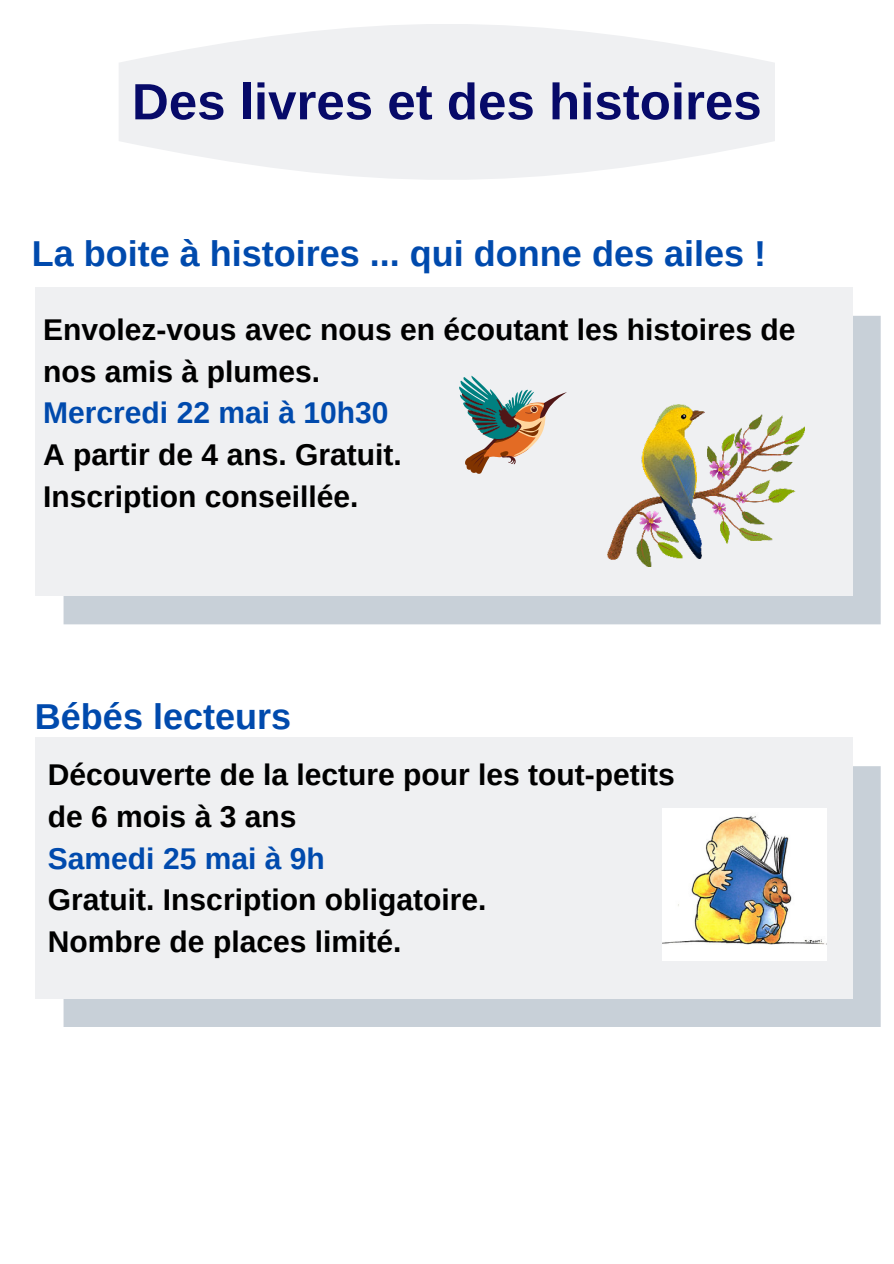
<style>
.page{position:relative;width:894px;height:1264px;background:#fff}
.page>*{position:absolute;margin:0;border:0;box-sizing:border-box;transform-origin:0 0}
.t1{font:700 51px "Arimo";color:#070a69}
.t2{font:700 36px "Arimo";color:#004aad}
.t3{font:700 30px/41.7px "Arimo";color:#000}
.t4{font:700 30px "Arimo";color:#004aad}
</style>
<div class="page">
<svg style="left:119px;top:24px;width:655px;height:156px;fill:#eff0f2"></svg>
<div style="left:64px;top:316px;width:816px;height:308px;background:#c8d0d8"></div>
<div style="left:35px;top:287px;width:816px;height:308px;background:#eff0f2"></div>
<div style="left:64px;top:766px;width:816px;height:261px;background:#c8d0d8"></div>
<div style="left:35px;top:737px;width:816px;height:261px;background:#eff0f2"></div>
<img style="left:662px;top:808px;width:164px;height:152px">
<img style="left:607px;top:404px;width:197px;height:162px">
<svg style="left:459px;top:375px;width:108px;height:99px"></svg>
<h1 class="t1" style="left:132px;top:67px;width:631px">Des livres et des histoires</h1>
<p class="t2" style="left:32px;top:229px;width:735px">La boite à histoires ... qui donne des ailes !</p>
<p class="t3" style="left:43px;top:309px;width:753px">Envolez-vous avec nous en écoutant les histoires de nos amis à plumes.</p>
<p class="t4" style="left:43px;top:392px;width:347px">Mercredi 22 mai à 10h30</p>
<p class="t3" style="left:43px;top:434px;width:360px">A partir de 4 ans. Gratuit.<br>Inscription conseillée.</p>
<p class="t2" style="left:35px;top:691px;width:258px">Bébés lecteurs</p>
<p class="t3" style="left:48px;top:754px;width:628px">Découverte de la lecture pour les tout-petits de 6 mois à 3 ans</p>
<p class="t4" style="left:48px;top:837px;width:278px">Samedi 25 mai à 9h</p>
<p class="t3" style="left:48px;top:879px;width:440px">Gratuit. Inscription obligatoire.<br>Nombre de places limité.</p>
</div>
